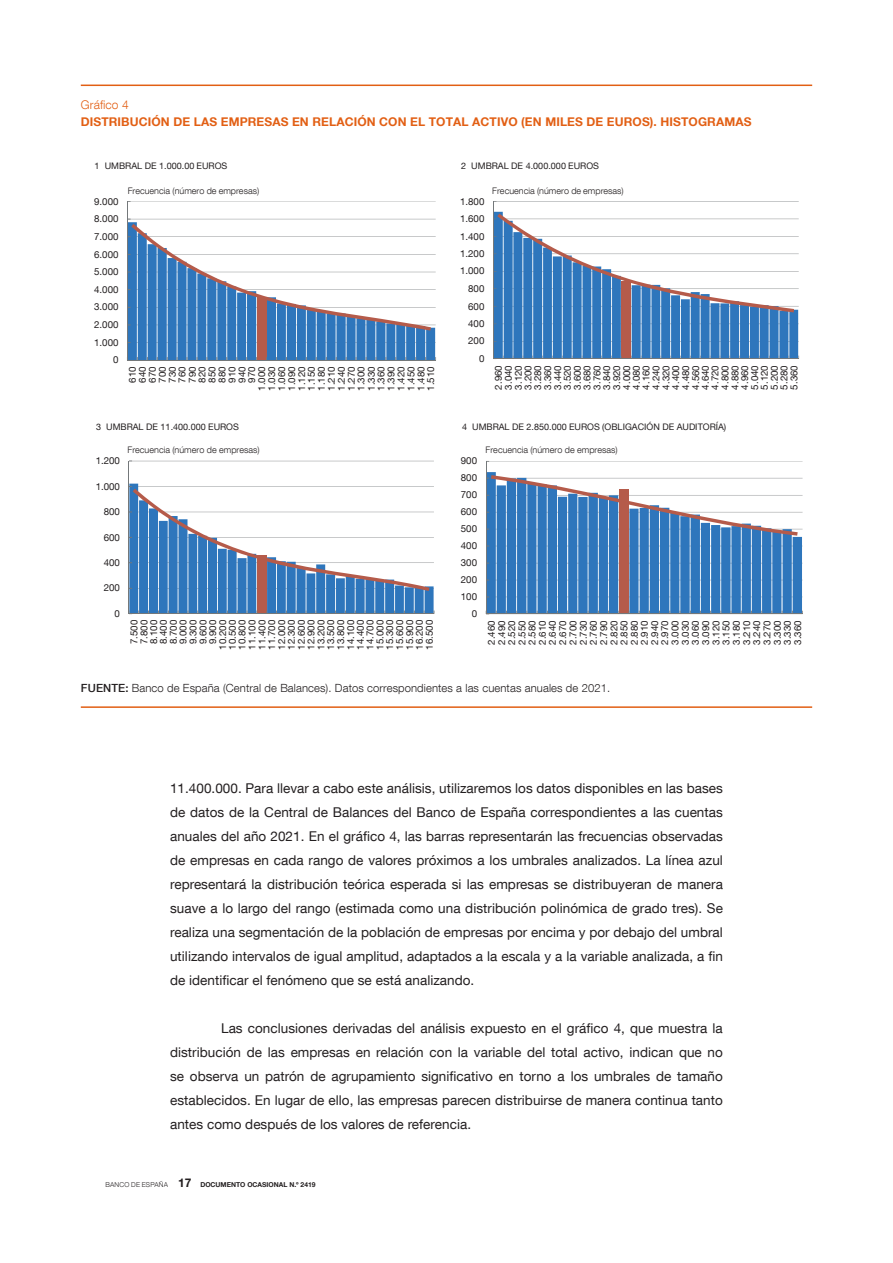
<style>
.page{position:relative;width:893px;height:1263px;background:#fff}
.page>*{position:absolute;margin:0;border:0;box-sizing:border-box;transform-origin:0 0}
.Texto_primer_parrafo{font:13.5px/24px "Bd E Neue Helvetica";letter-spacing:.005em;color:#231f20;text-align:justify}
.Texto_general{font:13.5px/24px "Bd E Neue Helvetica";letter-spacing:.005em;color:#231f20;text-align:justify}
.t1{font:700 12px "Bd E Neue Helvetica";letter-spacing:.01em;color:#e25f14}
.t2{font:300 12px "Bd E Neue Helvetica";letter-spacing:.01em;color:#e25f14}
.t3{font:300 11.25px "Bd E Neue Helvetica";letter-spacing:.01em;color:#231f20}
.t4{font:9.75px/9.9px "Bd E Neue Helvetica";color:#231f20;text-align:justify}
.t5{font:9px "Bd E Neue Helvetica";color:#231f20}
.t6{font:300 9px "Bd E Neue Helvetica";color:#231f20}
.t7{font:300 6.75px "Bd E Neue Helvetica";color:#231f20}
.s1{font-weight:500}
.s2{font-style:inherit}
.s3{font-size:12px}
</style>
<div class="page">
<hr style="left:81px;top:85px;width:731px;height:1px;background:#e25f14">
<hr style="left:81px;top:706px;width:731px;height:2px;background:#e25f14">
<hr style="left:129px;top:461px;width:305px;height:1px;background:#9a9d9e">
<hr style="left:128px;top:461px;width:1px;height:153px;background:#74787a">
<svg style="left:129px;top:484px;width:306px;height:130px"></svg>
<hr style="left:127px;top:201px;width:309px;height:1px;background:#9a9d9e">
<hr style="left:127px;top:202px;width:1px;height:158px;background:#74787a">
<svg style="left:127px;top:219px;width:309px;height:142px"></svg>
<hr style="left:493px;top:201px;width:306px;height:1px;background:#9a9d9e">
<hr style="left:493px;top:201px;width:1px;height:158px;background:#74787a">
<svg style="left:494px;top:212px;width:305px;height:147px"></svg>
<hr style="left:486px;top:461px;width:316px;height:1px;background:#9a9d9e">
<hr style="left:486px;top:461px;width:1px;height:153px;background:#74787a">
<svg style="left:486px;top:472px;width:317px;height:143px"></svg>
<p class="t2" style="left:81px;top:97px;width:49px">Gráfico 4</p>
<p class="t1" style="left:81px;top:115px;width:672px">DISTRIBUCIÓN DE LAS EMPRESAS EN RELACIÓN CON EL TOTAL ACTIVO (EN MILES DE EUROS). HISTOGRAMAS</p>
<p class="t5" style="left:95px;top:160px;width:134px">1 UMBRAL DE 1.000.00 EUROS</p>
<p class="t5" style="left:461px;top:160px;width:139px">2 UMBRAL DE 4.000.000 EUROS</p>
<p class="t6" style="left:128px;top:185px;width:133px">Frecuencia (número de empresas)</p>
<p class="t6" style="left:492px;top:185px;width:133px">Frecuencia (número de empresas)</p>
<p class="t4" style="left:94px;top:196px;width:26px">9.000</p>
<p class="t4" style="left:460px;top:196px;width:26px">1.800</p>
<p class="t4" style="left:94px;top:214px;width:26px">8.000</p>
<p class="t4" style="left:460px;top:213px;width:26px">1.600</p>
<p class="t4" style="left:94px;top:231px;width:26px">7.000</p>
<p class="t4" style="left:460px;top:231px;width:26px">1.400</p>
<p class="t4" style="left:94px;top:249px;width:26px">6.000</p>
<p class="t4" style="left:460px;top:248px;width:26px">1.200</p>
<p class="t4" style="left:94px;top:266px;width:26px">5.000</p>
<p class="t4" style="left:460px;top:266px;width:26px">1.000</p>
<p class="t4" style="left:94px;top:284px;width:26px">4.000</p>
<p class="t4" style="left:468px;top:283px;width:18px">800</p>
<p class="t4" style="left:94px;top:302px;width:26px">3.000</p>
<p class="t4" style="left:468px;top:301px;width:18px">600</p>
<p class="t4" style="left:94px;top:319px;width:26px">2.000</p>
<p class="t4" style="left:468px;top:318px;width:18px">400</p>
<p class="t4" style="left:94px;top:337px;width:26px">1.000</p>
<p class="t4" style="left:468px;top:336px;width:18px">200</p>
<p class="t4" style="left:113px;top:355px;width:7px">0</p>
<p class="t4" style="left:479px;top:353px;width:7px">0</p>
<p class="t4" style="left:127px;top:391px;width:26px;text-align:right;rotate:-90deg">610<br>640<br>670<br>700<br>730<br>760<br>790<br>820<br>850<br>880<br>910<br>940<br>970<br>1.000<br>1.030<br>1.060<br>1.090<br>1.120<br>1.150<br>1.180<br>1.210<br>1.240<br>1.270<br>1.300<br>1.330<br>1.360<br>1.390<br>1.420<br>1.450<br>1.480<br>1.510</p>
<p class="t4" style="left:493px;top:390px;width:26px;rotate:-90deg">2.960<br>3.040<br>3.120<br>3.200<br>3.280<br>3.360<br>3.440<br>3.520<br>3.600<br>3.680<br>3.760<br>3.840<br>3.920<br>4.000<br>4.080<br>4.160<br>4.240<br>4.320<br>4.400<br>4.480<br>4.560<br>4.640<br>4.720<br>4.800<br>4.880<br>4.960<br>5.040<br>5.120<br>5.200<br>5.280<br>5.360</p>
<p class="t5" style="left:96px;top:421px;width:144px">3 UMBRAL DE 11.400.000 EUROS</p>
<p class="t5" style="left:462px;top:421px;width:266px">4 UMBRAL DE 2.850.000 EUROS (OBLIGACIÓN DE AUDITORÍA)</p>
<p class="t6" style="left:128px;top:444px;width:134px">Frecuencia (número de empresas)</p>
<p class="t6" style="left:486px;top:444px;width:134px">Frecuencia (número de empresas)</p>
<p class="t4" style="left:96px;top:455px;width:26px">1.200</p>
<p class="t4" style="left:461px;top:456px;width:18px">900</p>
<p class="t4" style="left:96px;top:481px;width:26px">1.000</p>
<p class="t4" style="left:461px;top:473px;width:18px">800</p>
<p class="t4" style="left:461px;top:490px;width:18px">700</p>
<p class="t4" style="left:104px;top:506px;width:18px">800</p>
<p class="t4" style="left:461px;top:507px;width:18px">600</p>
<p class="t4" style="left:104px;top:532px;width:18px">600</p>
<p class="t4" style="left:461px;top:524px;width:18px">500</p>
<p class="t4" style="left:461px;top:541px;width:18px">400</p>
<p class="t4" style="left:104px;top:557px;width:18px">400</p>
<p class="t4" style="left:461px;top:558px;width:18px">300</p>
<p class="t4" style="left:104px;top:583px;width:18px">200</p>
<p class="t4" style="left:461px;top:574px;width:18px">200</p>
<p class="t4" style="left:461px;top:591px;width:18px">100</p>
<p class="t4" style="left:115px;top:608px;width:7px">0</p>
<p class="t4" style="left:472px;top:608px;width:7px">0</p>
<p class="t4" style="left:129px;top:650px;width:31px;text-align:center;rotate:-90deg">7.500<br>7.800<br>8.100<br>8.400<br>8.700<br>9.000<br>9.300<br>9.600<br>9.900<br>10.200<br>10.500<br>10.800<br>11.100<br>11.400<br>11.700<br>12.000<br>12.300<br>12.600<br>12.900<br>13.200<br>13.500<br>13.800<br>14.100<br>14.400<br>14.700<br>15.000<br>15.300<br>15.600<br>15.900<br>16.200<br>16.500</p>
<p class="t4" style="left:486px;top:645px;width:26px;rotate:-90deg">2.460<br>2.490<br>2.520<br>2.550<br>2.580<br>2.610<br>2.640<br>2.670<br>2.700<br>2.730<br>2.760<br>2.790<br>2.820<br>2.850<br>2.880<br>2.910<br>2.940<br>2.970<br>3.000<br>3.030<br>3.060<br>3.090<br>3.120<br>3.150<br>3.180<br>3.210<br>3.240<br>3.270<br>3.300<br>3.330<br>3.360</p>
<p class="t3" style="left:81px;top:681px;width:531px"><span class="s1">FUENTE:</span> Banco de España (Central de Balances). Datos correspondientes a las cuentas anuales de 2021.</p>
<p class="Texto_primer_parrafo" style="left:170px;top:776px;width:554px">11.400.000. Para llevar a cabo este análisis, utilizaremos los datos disponibles en las bases de datos de la Central de Balances del Banco de España correspondientes a las cuentas anuales del año 2021. En el gráfico 4, las barras representarán las frecuencias observadas de empresas en cada rango de valores próximos a los umbrales analizados. La línea azul representará la distribución teórica esperada si las empresas se distribuyeran de manera suave a lo largo del rango (estimada como una distribución polinómica de grado tres). Se realiza una segmentación de la población de empresas por encima y por debajo del umbral utilizando intervalos de igual amplitud, adaptados a la escala y a la variable analizada, a fin de identificar el fenómeno que se está analizando.</p>
<p class="Texto_general" style="left:170px;top:1016px;width:554px;text-indent:51px">Las conclusiones derivadas del análisis expuesto en el gráfico 4, que muestra la distribución de las empresas en relación con la variable del total activo, indican que no se observa un patrón de agrupamiento significativo en torno a los umbrales de tamaño establecidos. En lugar de ello, las empresas parecen distribuirse de manera continua tanto antes como después de los valores de referencia.</p>
<p class="t7" style="left:105px;top:1181px;width:212px"><span class="s2">BANCO DE ESPAÑA</span> <span class="s3">17</span> DOCUMENTO OCASIONAL N.º 2419</p>
</div>
